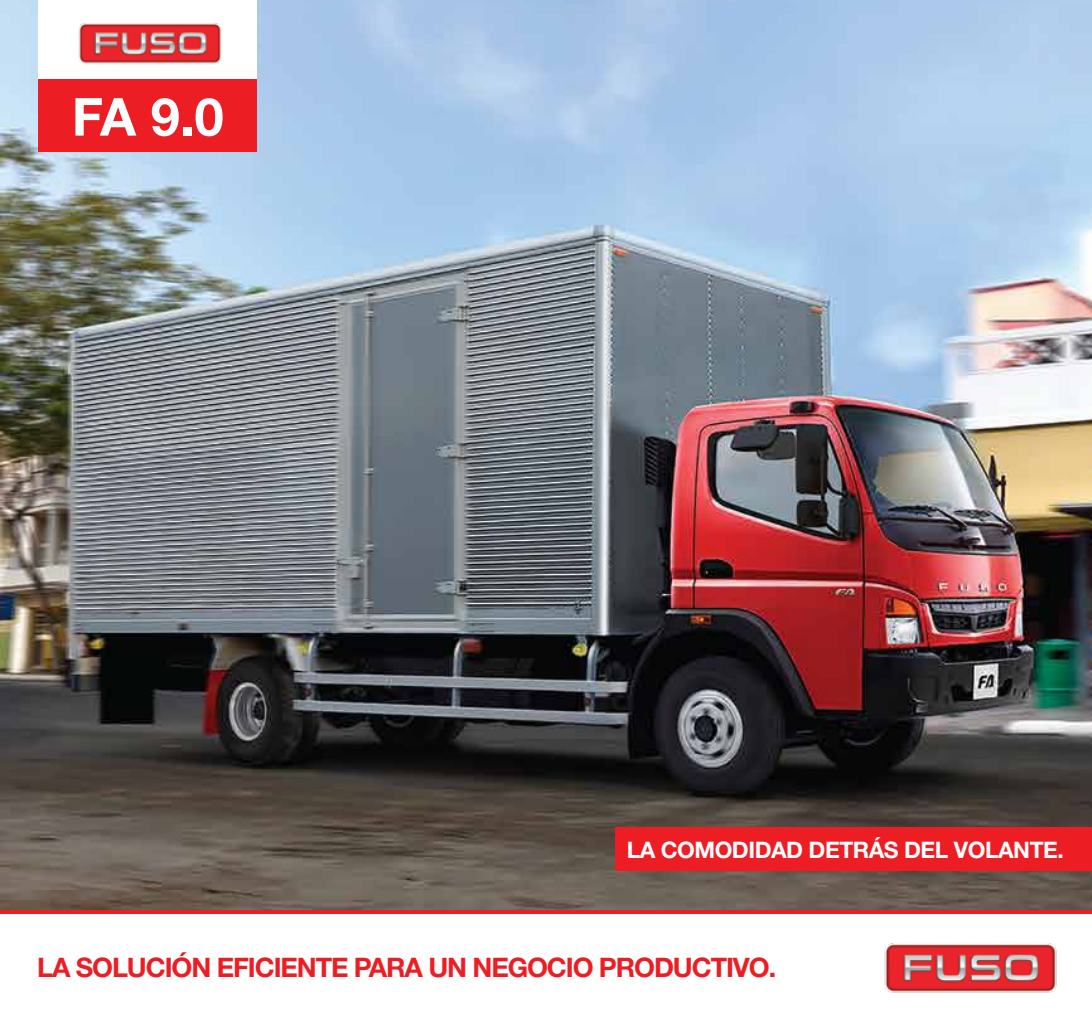
<style>
.page{position:relative;width:1092px;height:1017px;background:#fff}
.page>*{position:absolute;margin:0;border:0;box-sizing:border-box;transform-origin:0 0}
.t1{font:700 52.5px "Helvetica Neue LT Std";color:#fff}
.t2{font:700 26.95px "Helvetica Neue LT Std";letter-spacing:-.04em;color:#ed1d24}
.t3{font:700 22.75px "Helvetica Neue LT Std";letter-spacing:-.02em;color:#fff}
</style>
<div class="page">
<img style="left:0;top:0;width:1091px;height:910px">
<div style="left:38px;top:63px;width:219px;height:89px;background:#ed1d24"></div>
<div style="left:38px;top:0;width:219px;height:78px;background:#fff"></div>
<img style="left:78px;top:23px;width:144px;height:41px">
<div style="left:615px;top:828px;width:476px;height:43px;background:#ed1d24"></div>
<hr style="left:0;top:910px;width:1091px;height:4px;background:#ed1d24">
<img style="left:884px;top:943px;width:173px;height:50px">
<h1 class="t1" style="left:72px;top:84px;width:153px">FA 9.0</h1>
<p class="t3" style="left:626px;top:835px;width:438px">LA COMODIDAD DETRÁS DEL VOLANTE.</p>
<p class="t2" style="left:37px;top:950px;width:740px">LA SOLUCIÓN EFICIENTE PARA UN NEGOCIO PRODUCTIVO.</p>
</div>
